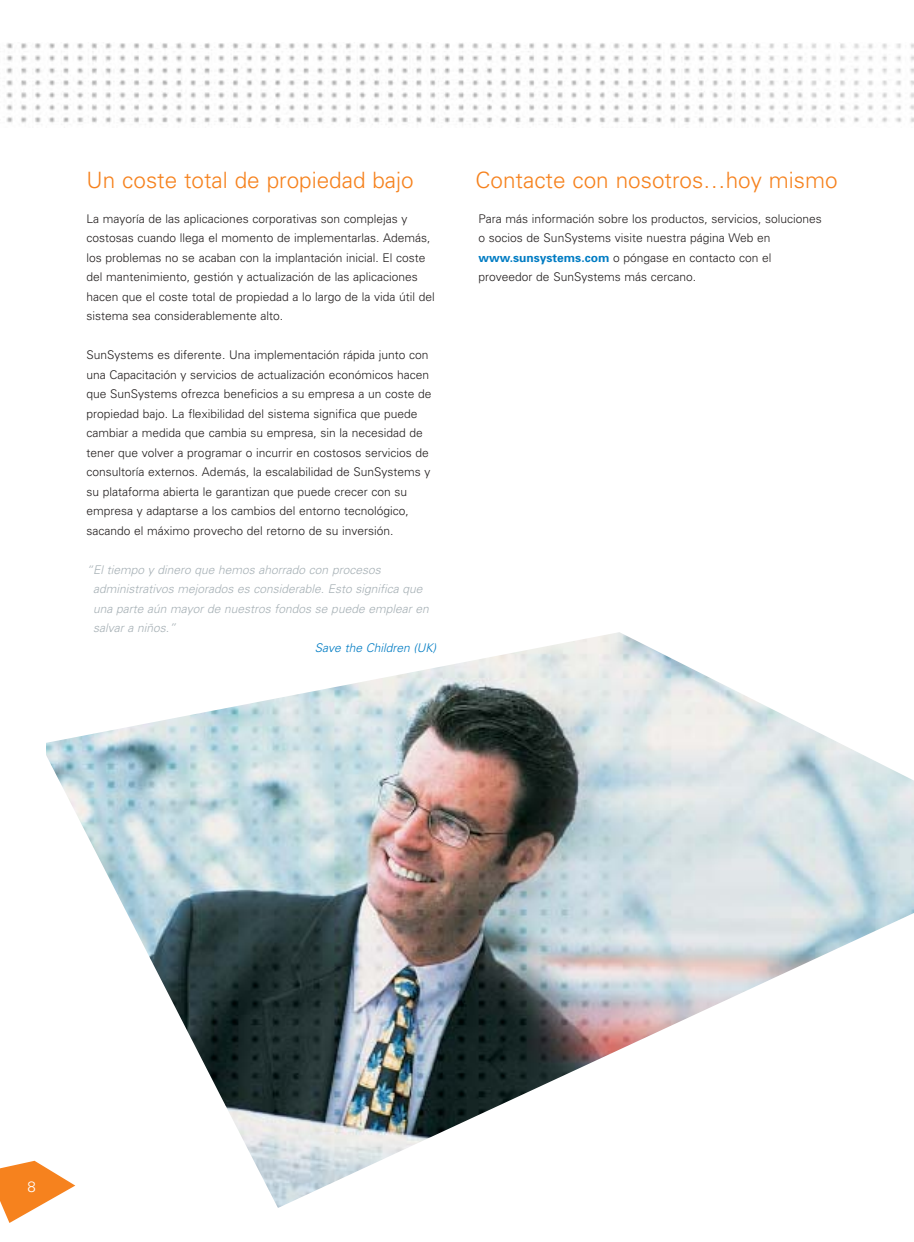
<style>
.page{position:relative;width:914px;height:1242px;background:#fff}
.page>*{position:absolute;margin:0;border:0;box-sizing:border-box;transform-origin:0 0}
.t1{font:300 22.5px "Univers";color:#f6821e}
.t2{font:300 15px "Univers";color:#fff}
.t3{font:300 12px/19.5px "Univers";color:#231f1f}
.t4{font:italic 300 12px/19.5px "Univers";color:#a7b1b6}
.t5{font:italic 300 12px "Univers";color:#007cc3}
.s1{font-weight:700;color:#007cc3}
</style>
<div class="page">
<img style="left:6px;top:43px;width:908px;height:80px">
<svg style="left:0;top:1161px;width:40px;height:62px"></svg>
<img style="left:47px;top:632px;width:867px;height:576px">
<h1 class="t1" style="left:87px;top:172px;width:328px">Un coste total de propiedad bajo</h1>
<h1 class="t1" style="left:475px;top:172px;width:363px">Contacte con nosotros…hoy mismo</h1>
<p class="t3" style="left:87px;top:210px;width:350px">La mayoría de las aplicaciones corporativas son complejas y costosas cuando llega el momento de implementarlas. Además, los problemas no se acaban con la implantación inicial. El coste del mantenimiento, gestión y actualización de las aplicaciones hacen que el coste total de propiedad a lo largo de la vida útil del sistema sea considerablemente alto.</p>
<p class="t3" style="left:87px;top:346px;width:346px">SunSystems es diferente. Una implementación rápida junto con una Capacitación y servicios de actualización económicos hacen que SunSystems ofrezca beneficios a su empresa a un coste de propiedad bajo. La flexibilidad del sistema significa que puede cambiar a medida que cambia su empresa, sin la necesidad de tener que volver a programar o incurrir en costosos servicios de consultoría externos. Además, la escalabilidad de SunSystems y su plataforma abierta le garantizan que puede crecer con su empresa y adaptarse a los cambios del entorno tecnológico, sacando el máximo provecho del retorno de su inversión.</p>
<p class="t4" style="left:93px;top:561px;width:337px;text-indent:-7px">“El tiempo y dinero que hemos ahorrado con procesos administrativos mejorados es considerable. Esto significa que una parte aún mayor de nuestros fondos se puede emplear en salvar a niños.”</p>
<p class="t5" style="left:315px;top:643px;width:123px">Save the Children (UK)</p>
<p class="t3" style="left:478px;top:210px;width:345px">Para más información sobre los productos, servicios, soluciones o socios de SunSystems visite nuestra página Web en <span class="s1">www.sunsystems.com</span> o póngase en contacto con el proveedor de SunSystems más cercano.</p>
<p class="t2" style="left:28px;top:1181px;width:10px">8</p>
</div>
